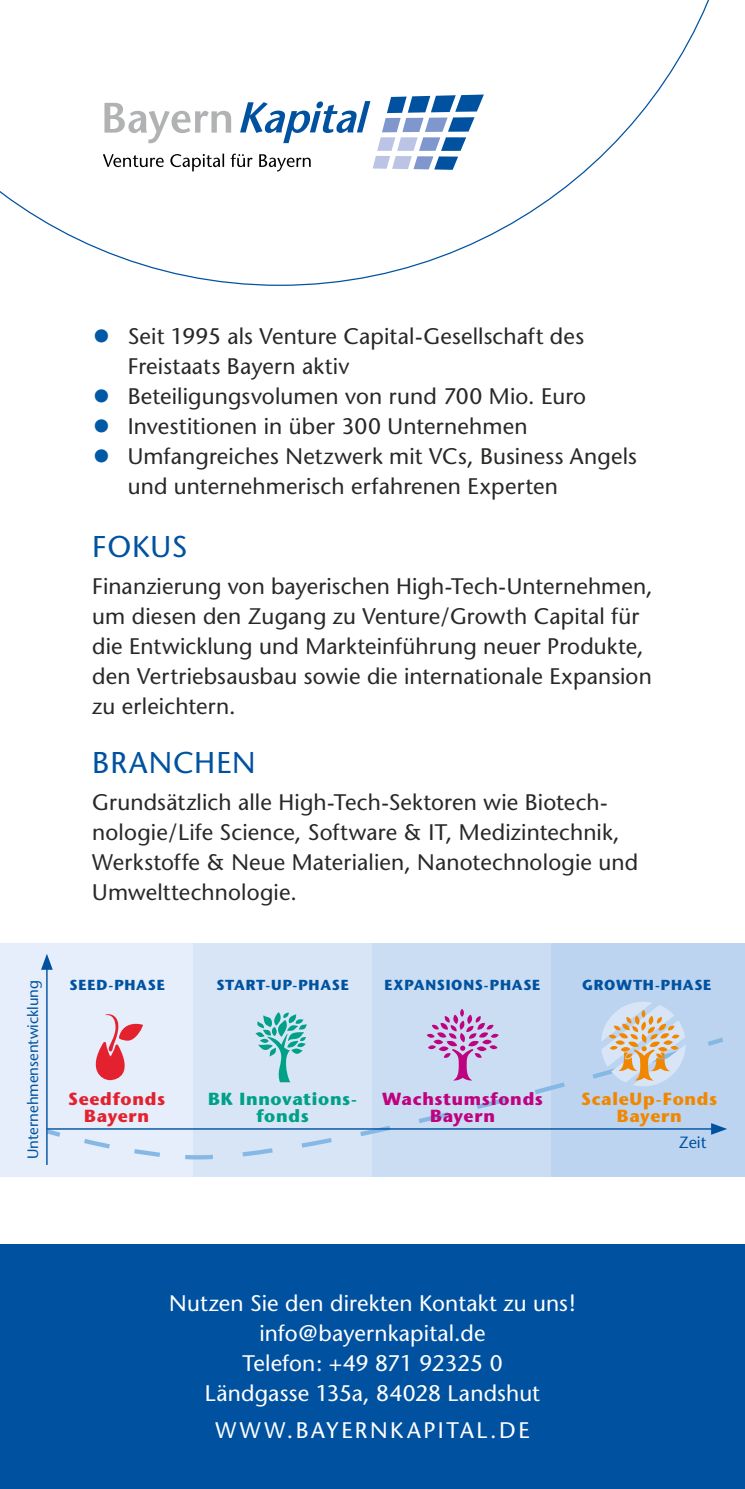
<style>
.page{position:relative;width:745px;height:1489px;background:#fff}
.page>*{position:absolute;margin:0;border:0;box-sizing:border-box;transform-origin:0 0}
.t1{font:30px "Stone Sans";letter-spacing:.03em;color:#0052a0}
.t2{font:22.5px/30px "Stone Sans";letter-spacing:.005em;color:#282827}
.t3{font:22.5px/30px "Stone Sans";letter-spacing:.01em;color:#fff;text-align:center}
.t4{font:22.5px "Stone Sans";letter-spacing:.115em;color:#fff}
.t5{font:700 17.5px/17.5px "Stone Sans";letter-spacing:.035em;color:#bf027f;text-align:center}
.t6{font:700 17.5px/17.5px "Stone Sans";letter-spacing:.04em;color:#00a089;text-align:center}
.t7{font:700 17.5px/17.5px "Stone Sans";letter-spacing:.04em;color:#f18700;text-align:center}
.t8{font:700 17.5px/17.5px "Stone Sans";letter-spacing:.04em;color:#e4212e;text-align:center}
.t9{font:16.25px "Stone Sans";color:#0052a0}
.t10{font:15px "Stone Sans";color:#0052a0}
.t11{font:700 14.5px "Stone Sans";letter-spacing:.055em;color:#0052a0}
.s1{font-size:37.5px;color:#0059a5}
</style>
<div class="page">
<div style="left:0;top:1244px;width:744px;height:244px;background:#0052a0"></div>
<svg style="left:0;top:0;width:709px;height:286px"></svg>
<svg style="left:103px;top:94px;width:380px;height:77px"></svg>
<div style="left:0;top:942px;width:193px;height:234px;background:#e5eefa"></div>
<div style="left:193px;top:942px;width:179px;height:234px;background:#d8e5f6"></div>
<div style="left:372px;top:942px;width:179px;height:234px;background:#caddf3"></div>
<div style="left:551px;top:942px;width:193px;height:234px;background:#bcd4f0"></div>
<svg style="left:48px;top:1035px;width:675px;height:125px"></svg>
<hr style="left:46px;top:965px;width:2px;height:199px;background:#0052a0">
<svg style="left:41px;top:954px;width:12px;height:15px"></svg>
<hr style="left:47px;top:1128px;width:667px;height:1px;background:#0052a0">
<svg style="left:710px;top:1123px;width:16px;height:11px"></svg>
<svg style="left:86px;top:1014px;width:58px;height:66px"></svg>
<svg style="left:255px;top:1012px;width:51px;height:70px"></svg>
<svg style="left:426px;top:1009px;width:72px;height:71px"></svg>
<svg style="left:600px;top:1002px;width:85px;height:84px"></svg>
<p class="t2" style="left:128px;top:321px;width:457px;text-indent:-35px"><span class="s1">•</span> Seit 1995 als Venture Capital-Gesellschaft des<br>Freistaats Bayern aktiv</p>
<p class="t2" style="left:92px;top:381px;width:495px"><span class="s1">•</span> Beteiligungsvolumen von rund 700 Mio. Euro</p>
<p class="t2" style="left:92px;top:411px;width:436px"><span class="s1">•</span> Investitionen in über 300 Unternehmen</p>
<p class="t2" style="left:128px;top:441px;width:510px;text-indent:-35px"><span class="s1">•</span> Umfangreiches Netzwerk mit VCs, Business Angels und unternehmerisch erfahrenen Experten</p>
<h1 class="t1" style="left:92px;top:529px;width:96px">FOKUS</h1>
<p class="t2" style="left:92px;top:571px;width:561px">Finanzierung von bayerischen High-Tech-Unternehmen, um diesen den Zugang zu Venture/Growth Capital für die Entwicklung und Markteinführung neuer Produkte, den Vertriebsausbau sowie die internationale Expansion zu erleichtern.</p>
<h1 class="t1" style="left:92px;top:745px;width:165px">BRANCHEN</h1>
<p class="t2" style="left:92px;top:787px;width:547px">Grundsätzlich alle High-Tech-Sektoren wie Biotech&shy;nologie/Life Science, Software &amp; IT, Medizintechnik, Werkstoffe &amp; Neue Materialien, Nanotechnologie und Umwelttechnologie.</p>
<p class="t10" style="left:24px;top:1158px;width:180px;rotate:-90deg">Unternehmensentwicklung</p>
<p class="t11" style="left:70px;top:976px;width:97px">SEED-PHASE</p>
<p class="t11" style="left:216px;top:976px;width:134px">START-UP-PHASE</p>
<p class="t11" style="left:384px;top:976px;width:157px">EXPANSIONS-PHASE</p>
<p class="t11" style="left:582px;top:975px;width:130px">GROWTH-PHASE</p>
<p class="t8" style="left:68px;top:1090px;width:98px">Seedfonds<br>Bayern</p>
<p class="t6" style="left:208px;top:1090px;width:150px">BK Innovations&shy;fonds</p>
<p class="t5" style="left:382px;top:1090px;width:162px">Wachstumsfonds<br>Bayern</p>
<p class="t7" style="left:581px;top:1090px;width:137px">ScaleUp-Fonds<br>Bayern</p>
<p class="t9" style="left:678px;top:1132px;width:29px">Zeit</p>
<p class="t3" style="left:169px;top:1287px;width:408px">Nutzen Sie den direkten Kontakt zu uns! info@bayernkapital.de<br>Telefon: +49 871 92325 0<br>Ländgasse 135a, 84028 Landshut</p>
<p class="t4" style="left:215px;top:1416px;width:315px">WWW.BAYERNKAPITAL.DE</p>
</div>
